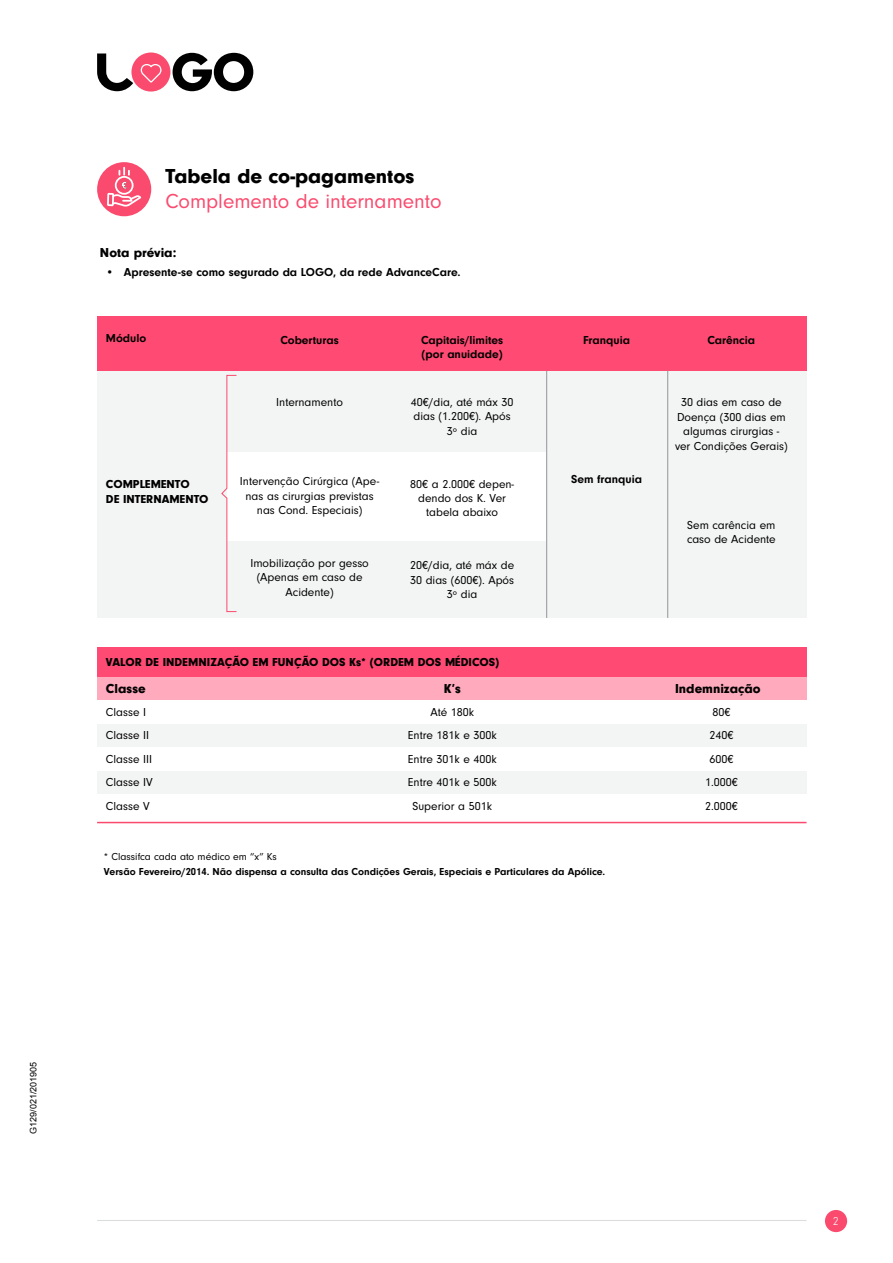
<style>
.page{position:relative;width:893px;height:1263px;background:#fff}
.page>*{position:absolute;margin:0;border:0;box-sizing:border-box;transform-origin:0 0}
.t1{font:21px "Neuzeit Gro";color:#fa4b6e}
.t2{font:900 21px "Neuzeit Gro";color:#000}
.t3{font:900 13.5px "Neuzeit Gro";color:#000}
.t4{font:12px/14.4px "Neuzeit Gro";color:#000;text-align:center}
.t5{font:700 12px/14.4px "Neuzeit Gro";color:#000}
.t6{font:900 12px/14.4px "Neuzeit Gro";color:#000}
.t7{font:300 12px "Neuzeit Gro";color:#fff}
.t8{font:700 10.5px "Neuzeit Gro";color:#000}
.t9{font:10.5px "Neuzeit Gro";color:#000}
.t10{font:9px "Arial";color:#000}
</style>
<div class="page">
<hr style="left:97px;top:1220px;width:709px;height:1px;background:#dcddde">
<div style="left:825px;top:1210px;width:22px;height:22px;background:#fa4b6e;border-radius:50%"></div>
<svg style="left:173px;top:53px;width:80px;height:38px"></svg>
<svg style="left:97px;top:54px;width:36px;height:37px"></svg>
<div style="left:131px;top:53px;width:39px;height:39px;background:#fa4b6e;border-radius:50%"></div>
<svg style="left:141px;top:64px;width:20px;height:19px"></svg>
<div style="left:97px;top:370px;width:709px;height:248px;background:#f3f4f4"></div>
<div style="left:227px;top:452px;width:319px;height:89px;background:#fff"></div>
<div style="left:97px;top:316px;width:709px;height:54px;background:#ff4a73"></div>
<svg style="left:221px;top:375px;width:16px;height:237px"></svg>
<hr style="left:667px;top:370px;width:1px;height:248px;background:#939598">
<hr style="left:546px;top:371px;width:1px;height:247px;background:#939598">
<div style="left:97px;top:162px;width:54px;height:54px;background:#fa4b6e;border-radius:50%"></div>
<svg style="left:107px;top:167px;width:34px;height:40px"></svg>
<div style="left:97px;top:677px;width:709px;height:23px;background:#ffaabd"></div>
<div style="left:97px;top:647px;width:709px;height:30px;background:#ff4a73"></div>
<div style="left:97px;top:770px;width:709px;height:23px;background:#f3f4f4"></div>
<div style="left:97px;top:723px;width:709px;height:24px;background:#f3f4f4"></div>
<div style="left:97px;top:700px;width:709px;height:24px;background:#fff"></div>
<hr style="left:97px;top:822px;width:709px;height:1px;background:#fa4b6e">
<h1 class="t2" style="left:165px;top:164px;width:251px">Tabela de co-pagamentos</h1>
<h1 class="t1" style="left:165px;top:190px;width:278px">Complemento de internamento</h1>
<p class="t3" style="left:100px;top:245px;width:78px">Nota prévia:</p>
<p class="t5" style="left:106px;top:265px;width:356px">• Apresente-se como segurado da LOGO, da rede AdvanceCare.</p>
<p class="t5" style="left:106px;top:331px;width:42px">Módulo</p>
<p class="t5" style="left:421px;top:333px;width:84px">Capitais/limites (por anuidade)</p>
<p class="t5" style="left:280px;top:333px;width:60px">Coberturas</p>
<p class="t5" style="left:583px;top:333px;width:48px">Franquia</p>
<p class="t5" style="left:707px;top:333px;width:49px">Carência</p>
<p class="t6" style="left:106px;top:477px;width:104px">COMPLEMENTO<br>DE INTERNAMENTO</p>
<p class="t4" style="left:276px;top:395px;width:68px">Internamento</p>
<p class="t4" style="left:411px;top:395px;width:104px">40€/dia, até máx 30 dias (1.200€). Após<br>3º dia</p>
<p class="t4" style="left:240px;top:474px;width:141px">Intervenção Cirúrgica (Ape&shy;nas as cirurgias previstas nas Cond. Especiais)</p>
<p class="t4" style="left:410px;top:477px;width:105px">80€ a 2.000€ depen&shy;dendo dos K. Ver tabela abaixo</p>
<p class="t4" style="left:250px;top:556px;width:120px">Imobilização por gesso (Apenas em caso de<br>Acidente)</p>
<p class="t4" style="left:410px;top:558px;width:106px">20€/dia, até máx de<br>30 dias (600€). Após<br>3º dia</p>
<p class="t6" style="left:106px;top:654px;width:395px">VALOR DE INDEMNIZAÇÃO EM FUNÇÃO DOS Ks* (ORDEM DOS MÉDICOS)</p>
<p class="t3" style="left:106px;top:680px;width:41px">Classe</p>
<p class="t4" style="left:106px;top:700px;width:48px;line-height:23.4px;text-align:left">Classe I<br>Classe II<br>Classe III<br>Classe IV<br>Classe V</p>
<p class="t3" style="left:444px;top:680px;width:18px">K’s</p>
<p class="t4" style="left:408px;top:700px;width:90px;line-height:23.4px">Até 180k<br>Entre 181k e 300k<br>Entre 301k e 400k<br>Entre 401k e 500k<br>Superior a 501k</p>
<p class="t9" style="left:104px;top:851px;width:174px">* Classifca cada ato médico em “x” Ks</p>
<p class="t5" style="left:571px;top:472px;width:72px">Sem franquia</p>
<p class="t8" style="left:104px;top:866px;width:503px">Versão Fevereiro/2014. Não dispensa a consulta das Condições Gerais, Especiais e Particulares da Apólice.</p>
<p class="t4" style="left:675px;top:395px;width:114px">30 dias em caso de<br>Doença (300 dias em algumas cirurgias - ver Condições Gerais)</p>
<p class="t4" style="left:687px;top:518px;width:90px;text-align:left">Sem carência em caso de Acidente</p>
<p class="t3" style="left:675px;top:680px;width:87px">Indemnização</p>
<p class="t4" style="left:705px;top:700px;width:34px;line-height:23.4px">80€<br>240€<br>600€<br>1.000€<br>2.000€</p>
<p class="t10" style="left:27px;top:1133px;width:74px;rotate:-90deg">G129/021/201905</p>
<p class="t7" style="left:833px;top:1215px;width:7px">2</p>
</div>
